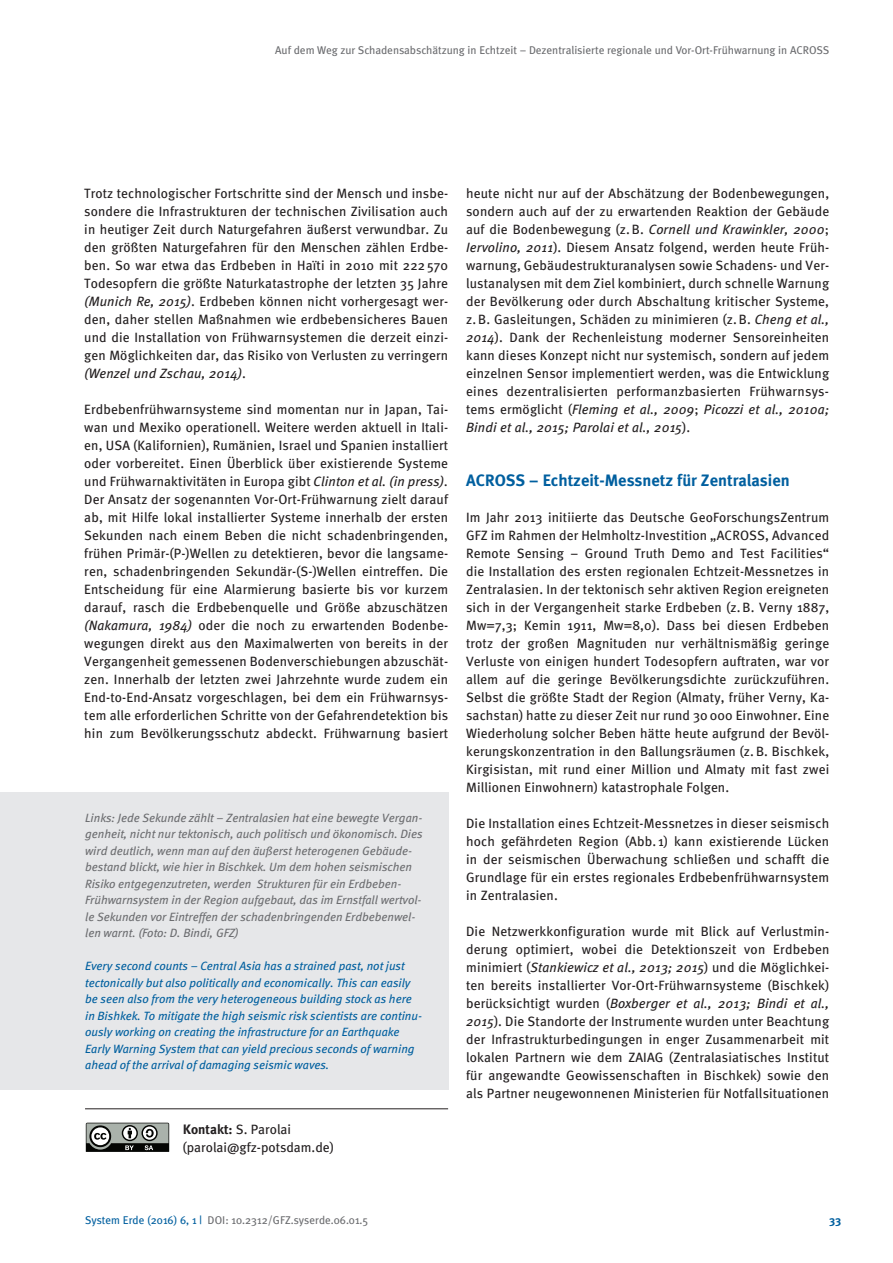
<style>
.page{position:relative;width:893px;height:1263px;background:#fff}
.page>*{position:absolute;margin:0;border:0;box-sizing:border-box;transform-origin:0 0}
.t1{font:700 16.5px "Meta";color:#005f9f}
.t2{font:13.5px/18px "Meta";letter-spacing:.01em;color:#231f20;text-align:justify}
.t3{font:italic 12px/16.5px "Meta";color:#6c6d70}
.t4{font:italic 12px/16.5px "Meta";color:#005f9f}
.t5{font:11.25px "Meta";color:#6c6d70}
.t6{font:11.25px "Meta Plus";color:#6c6d70}
.t7{font:700 11.25px "Meta";color:#005f9f}
.s1{font-style:italic}
.s2{font-family:"Meta Plus";font-weight:700}
.s3{color:#005f9f}
</style>
<div class="page">
<div style="left:0;top:792px;width:448px;height:297px;background:#e6e7e9"></div>
<hr style="left:85px;top:1108px;width:363px;height:1px;background:#231f20">
<svg style="left:86px;top:1123px;width:84px;height:29px"></svg>
<p class="t5" style="left:275px;top:43px;width:556px">Auf dem Weg zur Schadensabschätzung in Echtzeit – Dezentralisierte regionale und Vor-Ort-Frühwarnung in ACROSS</p>
<p class="t2" style="left:84px;top:184px;width:365px">Trotz technologischer Fortschritte sind der Mensch und insbe&shy;sondere die Infrastrukturen der technischen Zivilisation auch in heutiger Zeit durch Naturgefahren äußerst verwundbar. Zu den größten Naturgefahren für den Menschen zählen Erdbe&shy;ben. So war etwa das Erdbeben in Haïti in 2010 mit 222 570<br>Todesopfern die größte Naturkatastrophe der letzten 35 Jahre <span class="s1">(Munich Re, 2015)</span>. Erdbeben können nicht vorhergesagt wer&shy;den, daher stellen Maßnahmen wie erdbebensicheres Bauen und die Installation von Frühwarnsystemen die derzeit einzi&shy;gen Möglichkeiten dar, das Risiko von Verlusten zu verringern <span class="s1">(Wenzel und Zschau, 2014)</span>.</p>
<p class="t2" style="left:84px;top:400px;width:365px">Erdbebenfrühwarnsysteme sind momentan nur in Japan, Tai&shy;wan und Mexiko operationell. Weitere werden aktuell in Itali&shy;en, USA (Kalifornien), Rumänien, Israel und Spanien installiert oder vorbereitet. Einen Überblick über existierende Systeme und Frühwarnaktivitäten in Europa gibt <span class="s1">Clinton et al. (in press).<br></span>Der Ansatz der sogenannten Vor-Ort-Frühwarnung zielt darauf ab, mit Hilfe lokal installierter Systeme innerhalb der ersten Sekunden nach einem Beben die nicht schadenbringenden, frühen Primär-(P-)Wellen zu detektieren, bevor die langsame&shy;ren, schadenbringenden Sekundär-(S-)Wellen eintreffen. Die Entscheidung für eine Alarmierung basierte bis vor kurzem darauf, rasch die Erdbebenquelle und Größe abzuschätzen <span class="s1">(Nakamura, 1984)</span> oder die noch zu erwartenden Bodenbe&shy;wegungen direkt aus den Maximalwerten von bereits in der Vergangenheit gemessenen Bodenverschiebungen abzuschät&shy;zen. Innerhalb der letzten zwei Jahrzehnte wurde zudem ein End-to-End-Ansatz vorgeschlagen, bei dem ein Frühwarnsys&shy;tem alle erforderlichen Schritte von der Gefahrendetektion bis hin zum Bevölkerungsschutz abdeckt. Frühwarnung basiert</p>
<p class="t3" style="left:85px;top:809px;width:339px">Links: Jede Sekunde zählt – Zentralasien hat eine bewegte Vergan&shy;genheit, nicht nur tektonisch, auch politisch und ökonomisch. Dies wird deutlich, wenn man auf den äußerst heterogenen Gebäude&shy;bestand blickt, wie hier in Bischkek. Um dem hohen seismischen Risiko entgegenzutreten, werden Strukturen für ein Erdbeben-Frühwarnsystem in der Region aufgebaut, das im Ernstfall wertvol&shy;le Sekunden vor Eintreffen der schadenbringenden Erdbebenwel&shy;len warnt. (Foto: D. Bindi, GFZ)</p>
<p class="t4" style="left:85px;top:957px;width:338px">Every second counts – Central Asia has a strained past, not just tectonically but also politically and economically. This can easily be seen also from the very heterogeneous building stock as here in Bishkek. To mitigate the high seismic risk scientists are continu&shy;ously working on creating the infrastructure for an Earthquake Early Warning System that can yield precious seconds of warning ahead of the arrival of damaging seismic waves.</p>
<p class="t2" style="left:183px;top:1120px;width:152px"><span class="s2">Kontakt:</span> S. Parolai (parolai@gfz-potsdam.de)</p>
<p class="t2" style="left:466px;top:184px;width:365px">heute nicht nur auf der Abschätzung der Bodenbewegungen, sondern auch auf der zu erwartenden Reaktion der Gebäude auf die Bodenbewegung (z.B. <span class="s1">Cornell und Krawinkler, 2000</span>; <span class="s1">Iervolino, 2011</span>). Diesem Ansatz folgend, werden heute Früh&shy;warnung, Gebäudestrukturanalysen sowie Schadens- und Ver&shy;lustanalysen mit dem Ziel kombiniert, durch schnelle Warnung der Bevölkerung oder durch Abschaltung kritischer Systeme, z.B. Gasleitungen, Schäden zu minimieren (z.B. <span class="s1">Cheng et al., 2014</span>). Dank der Rechenleistung moderner Sensoreinheiten kann dieses Konzept nicht nur systemisch, sondern auf jedem einzelnen Sensor implementiert werden, was die Entwicklung eines dezentralisierten performanzbasierten Frühwarnsys&shy;tems ermöglicht (<span class="s1">Fleming et al., 2009</span>; <span class="s1">Picozzi et al., 2010a; Bindi et al., 2015; Parolai et al., 2015</span>).</p>
<p class="t1" style="left:466px;top:470px;width:325px">ACROSS – Echtzeit-Messnetz für Zentralasien</p>
<p class="t2" style="left:466px;top:508px;width:365px">Im Jahr 2013 initiierte das Deutsche GeoForschungsZentrum GFZ im Rahmen der Helmholtz-Investition „ACROSS, Advanced Remote Sensing – Ground Truth Demo and Test Facilities“ die Installation des ersten regionalen Echtzeit-Messnetzes in Zentralasien. In der tektonisch sehr aktiven Region ereigneten sich in der Vergangenheit starke Erdbeben (z.B. Verny 1887, Mw=7,3; Kemin 1911, Mw=8,0). Dass bei diesen Erdbeben trotz der großen Magnituden nur verhältnismäßig geringe Verluste von einigen hundert Todesopfern auftraten, war vor allem auf die geringe Bevölkerungsdichte zurückzuführen.<br>Selbst die größte Stadt der Region (Almaty, früher Verny, Ka&shy;sachstan) hatte zu dieser Zeit nur rund 30 000 Einwohner. Eine Wiederholung solcher Beben hätte heute aufgrund der Bevöl&shy;kerungskonzentration in den Ballungsräumen (z.B. Bischkek, Kirgisistan, mit rund einer Million und Almaty mit fast zwei Millionen Einwohnern) katastrophale Folgen.</p>
<p class="t2" style="left:466px;top:814px;width:365px">Die Installation eines Echtzeit-Messnetzes in dieser seismisch hoch gefährdeten Region (Abb. 1) kann existierende Lücken in der seismischen Überwachung schließen und schafft die Grundlage für ein erstes regionales Erdbebenfrühwarnsystem in Zentralasien.</p>
<p class="t2" style="left:466px;top:922px;width:365px">Die Netzwerkkonfiguration wurde mit Blick auf Verlustmin&shy;derung optimiert, wobei die Detektionszeit von Erdbeben minimiert (<span class="s1">Stankiewicz et al., 2013; 2015</span>) und die Möglichkei&shy;ten bereits installierter Vor-Ort-Frühwarnsysteme (Bischkek) berücksichtigt wurden (<span class="s1">Boxberger et al., 2013; Bindi et al., 2015</span>). Die Standorte der Instrumente wurden unter Beachtung der Infrastrukturbedingungen in enger Zusammenarbeit mit lokalen Partnern wie dem ZAIAG (Zentralasiatisches Institut für angewandte Geowissenschaften in Bischkek) sowie den als Partner neugewonnenen Ministerien für Notfallsituationen</p>
<p class="t6" style="left:85px;top:1214px;width:285px"><span class="s3">System Erde (2016) 6, 1 |</span> DOI: 10.2312/GFZ.syserde.06.01.5</p>
<p class="t7" style="left:829px;top:1213px;width:14px">33</p>
</div>
